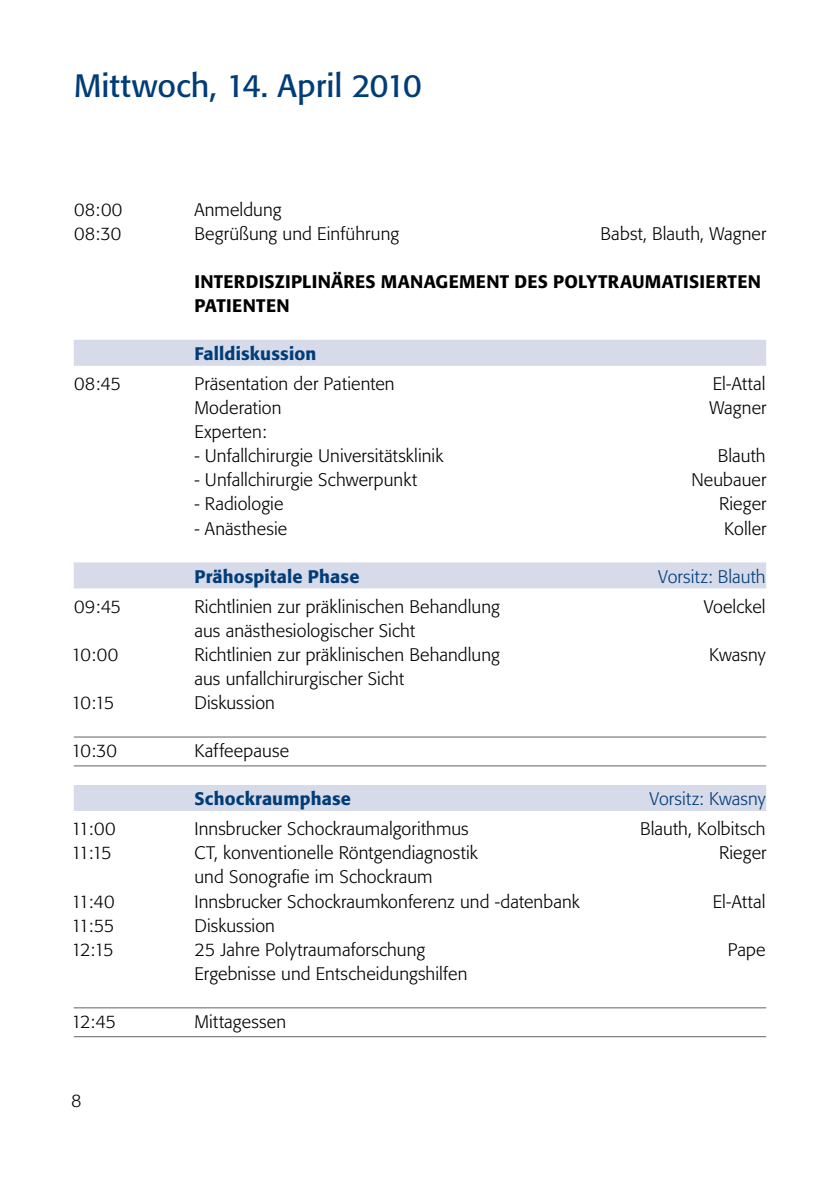
<style>
.page{position:relative;width:840px;height:1191px;background:#fff}
.page>*{position:absolute;margin:0;border:0;box-sizing:border-box;transform-origin:0 0}
.t1{font:32px "Formata BQ";color:#003d78}
.t2{font:300 18px "Formata BQ";letter-spacing:.005em;color:#000}
.t3{font:500 18px/24.2px "Formata BQ";letter-spacing:.02em;color:#000}
.t4{font:500 18px "Formata BQ";letter-spacing:.01em;color:#003d78}
.t5{font:300 18px "Formata BQ";letter-spacing:.005em;color:#003d78}
</style>
<div class="page">
<div style="left:74px;top:340px;width:691px;height:26px;background:#d7dae9"></div>
<div style="left:74px;top:562px;width:691px;height:26px;background:#d7dae9"></div>
<hr style="left:74px;top:736px;width:691px;height:1px;background:#636262">
<hr style="left:74px;top:765px;width:691px;height:1px;background:#636262">
<div style="left:74px;top:785px;width:691px;height:26px;background:#d7dae9"></div>
<hr style="left:74px;top:1007px;width:691px;height:1px;background:#636262">
<hr style="left:74px;top:1036px;width:691px;height:1px;background:#636262">
<h1 class="t1" style="left:74px;top:66px;width:349px">Mittwoch, 14. April 2010</h1>
<p class="t2" style="left:74px;top:199px;width:50px">08:00</p>
<p class="t2" style="left:194px;top:199px;width:89px">Anmeldung</p>
<p class="t2" style="left:74px;top:223px;width:48px">08:30</p>
<p class="t2" style="left:194px;top:223px;width:206px">Begrüßung und Einführung</p>
<p class="t2" style="left:600px;top:223px;width:167px">Babst, Blauth, Wagner</p>
<p class="t3" style="left:194px;top:269px;width:567px">INTERDISZIPLINÄRES MANAGEMENT DES POLYTRAUMATISIERTEN<br>PATIENTEN</p>
<p class="t4" style="left:194px;top:343px;width:123px">Falldiskussion</p>
<p class="t2" style="left:74px;top:373px;width:48px">08:45</p>
<p class="t2" style="left:194px;top:373px;width:202px">Präsentation der Patienten</p>
<p class="t2" style="left:712px;top:373px;width:54px">El-Attal</p>
<p class="t2" style="left:194px;top:397px;width:89px">Moderation</p>
<p class="t2" style="left:709px;top:397px;width:59px">Wagner</p>
<p class="t2" style="left:194px;top:421px;width:74px">Experten:</p>
<p class="t2" style="left:194px;top:445px;width:250px">- Unfallchirurgie Universitätsklinik</p>
<p class="t2" style="left:717px;top:445px;width:49px">Blauth</p>
<p class="t2" style="left:194px;top:469px;width:224px">- Unfallchirurgie Schwerpunkt</p>
<p class="t2" style="left:691px;top:469px;width:76px">Neubauer</p>
<p class="t2" style="left:194px;top:493px;width:90px">- Radiologie</p>
<p class="t2" style="left:718px;top:493px;width:49px">Rieger</p>
<p class="t2" style="left:194px;top:518px;width:94px">- Anästhesie</p>
<p class="t2" style="left:723px;top:518px;width:44px">Koller</p>
<p class="t4" style="left:194px;top:565px;width:166px">Prähospitale Phase</p>
<p class="t5" style="left:658px;top:566px;width:109px">Vorsitz: Blauth</p>
<p class="t2" style="left:74px;top:596px;width:48px">09:45</p>
<p class="t2" style="left:194px;top:596px;width:307px">Richtlinien zur präklinischen Behandlung</p>
<p class="t2" style="left:703px;top:596px;width:63px">Voelckel</p>
<p class="t2" style="left:194px;top:620px;width:222px">aus anästhesiologischer Sicht</p>
<p class="t2" style="left:71px;top:644px;width:49px">10:00</p>
<p class="t2" style="left:194px;top:644px;width:307px">Richtlinien zur präklinischen Behandlung</p>
<p class="t2" style="left:708px;top:644px;width:58px">Kwasny</p>
<p class="t2" style="left:194px;top:668px;width:211px">aus unfallchirurgischer Sicht</p>
<p class="t2" style="left:71px;top:692px;width:45px">10:15</p>
<p class="t2" style="left:194px;top:692px;width:82px">Diskussion</p>
<p class="t2" style="left:71px;top:740px;width:48px">10:30</p>
<p class="t2" style="left:194px;top:740px;width:96px">Kaffeepause</p>
<p class="t4" style="left:194px;top:788px;width:158px">Schockraumphase</p>
<p class="t5" style="left:649px;top:788px;width:118px">Vorsitz: Kwasny</p>
<p class="t2" style="left:71px;top:818px;width:46px">11:00</p>
<p class="t2" style="left:194px;top:818px;width:276px">Innsbrucker Schockraumalgorithmus</p>
<p class="t2" style="left:639px;top:818px;width:127px">Blauth, Kolbitsch</p>
<p class="t2" style="left:71px;top:842px;width:42px">11:15</p>
<p class="t2" style="left:194px;top:842px;width:284px">CT, konventionelle Röntgendiagnostik</p>
<p class="t2" style="left:718px;top:842px;width:49px">Rieger</p>
<p class="t2" style="left:194px;top:866px;width:239px">und Sonografie im Schockraum</p>
<p class="t2" style="left:71px;top:890px;width:45px">11:40</p>
<p class="t2" style="left:194px;top:890px;width:386px">Innsbrucker Schockraumkonferenz und -datenbank</p>
<p class="t2" style="left:712px;top:890px;width:54px">El-Attal</p>
<p class="t2" style="left:71px;top:914px;width:45px">11:55</p>
<p class="t2" style="left:194px;top:914px;width:82px">Diskussion</p>
<p class="t2" style="left:71px;top:939px;width:44px">12:15</p>
<p class="t2" style="left:194px;top:939px;width:232px">25 Jahre Polytraumaforschung</p>
<p class="t2" style="left:727px;top:939px;width:39px">Pape</p>
<p class="t2" style="left:194px;top:963px;width:274px">Ergebnisse und Entscheidungshilfen</p>
<p class="t2" style="left:71px;top:1011px;width:46px">12:45</p>
<p class="t2" style="left:194px;top:1011px;width:93px">Mittagessen</p>
<p class="t2" style="left:71px;top:1090px;width:12px">8</p>
</div>
